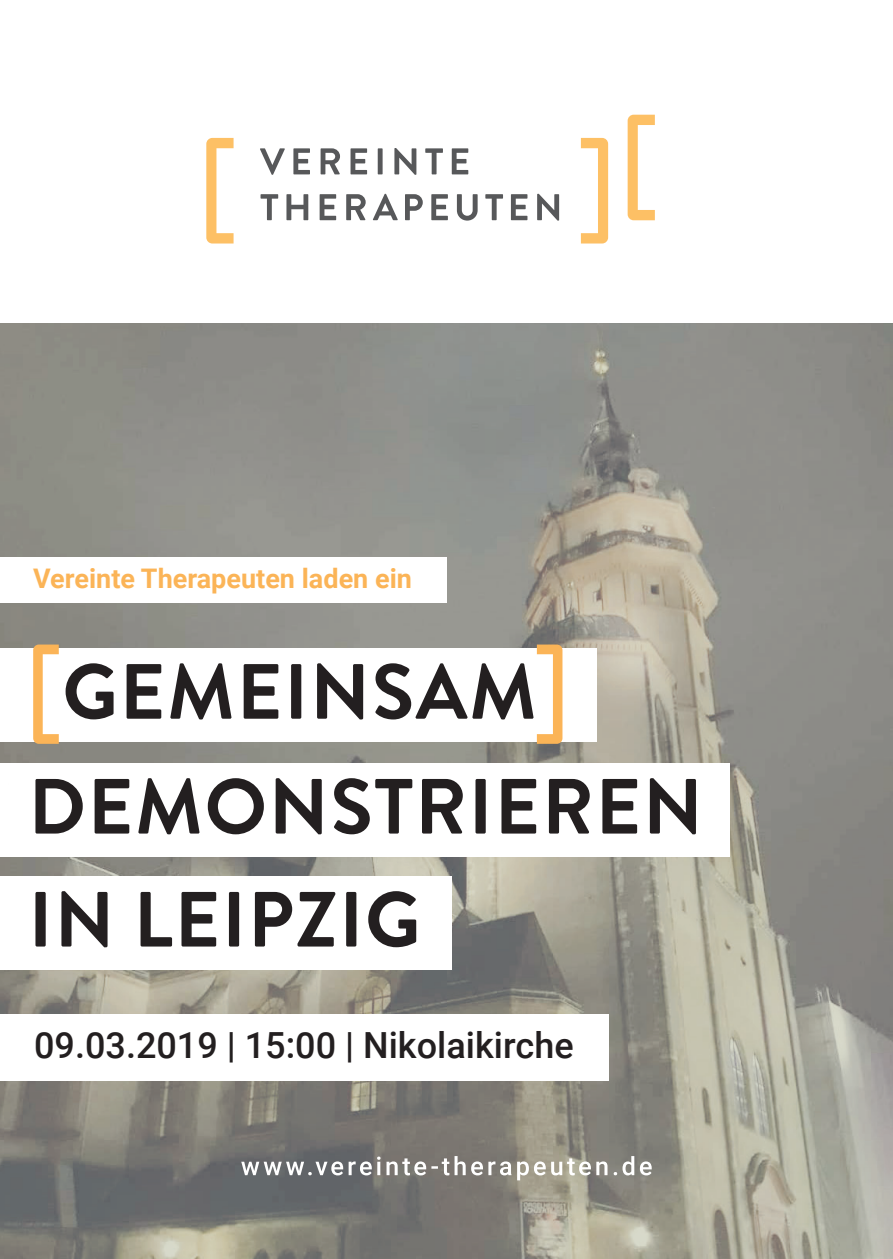
<style>
.page{position:relative;width:893px;height:1259px;background:#fff}
.page>*{position:absolute;margin:0;border:0;box-sizing:border-box;transform-origin:0 0}
.t1{font:700 78px/114px "Brandon Grotesque";letter-spacing:.02em;color:#231f20}
.t2{font:500 36px "Roboto";color:#231f20}
.t3{font:700 27px "Roboto";color:#fbb457}
</style>
<div class="page">
<svg style="left:260px;top:148px;width:25px;height:27px"></svg>
<svg style="left:293px;top:148px;width:17px;height:26px"></svg>
<svg style="left:321px;top:148px;width:19px;height:26px"></svg>
<svg style="left:351px;top:148px;width:16px;height:26px"></svg>
<div style="left:378px;top:148px;width:5px;height:26px;background:#57585a"></div>
<svg style="left:394px;top:148px;width:22px;height:27px"></svg>
<svg style="left:425px;top:148px;width:18px;height:26px"></svg>
<svg style="left:452px;top:148px;width:16px;height:26px"></svg>
<svg style="left:261px;top:194px;width:17px;height:26px"></svg>
<svg style="left:286px;top:194px;width:22px;height:26px"></svg>
<svg style="left:320px;top:194px;width:16px;height:26px"></svg>
<svg style="left:346px;top:194px;width:20px;height:26px"></svg>
<svg style="left:373px;top:194px;width:25px;height:26px"></svg>
<svg style="left:405px;top:194px;width:18px;height:26px"></svg>
<svg style="left:431px;top:194px;width:17px;height:26px"></svg>
<svg style="left:457px;top:194px;width:21px;height:27px"></svg>
<svg style="left:485px;top:194px;width:18px;height:26px"></svg>
<svg style="left:511px;top:194px;width:16px;height:26px"></svg>
<svg style="left:537px;top:194px;width:22px;height:27px"></svg>
<svg style="left:206px;top:138px;width:28px;height:105px"></svg>
<svg style="left:581px;top:138px;width:27px;height:105px"></svg>
<svg style="left:628px;top:115px;width:27px;height:105px"></svg>
<img style="left:0;top:323px;width:893px;height:936px">
<div style="left:0;top:648px;width:596px;height:94px;background:#fff"></div>
<div style="left:0;top:763px;width:730px;height:94px;background:#fff"></div>
<div style="left:0;top:876px;width:452px;height:94px;background:#fff"></div>
<div style="left:0;top:1015px;width:608px;height:66px;background:#fff"></div>
<svg style="left:33px;top:644px;width:26px;height:100px"></svg>
<div style="left:0;top:557px;width:446px;height:46px;background:#fff"></div>
<svg style="left:537px;top:644px;width:25px;height:100px"></svg>
<svg style="left:241px;top:1156px;width:411px;height:24px"></svg>
<p class="t3" style="left:33px;top:559px;width:380px">Vereinte Therapeuten laden ein</p>
<p class="t1" style="left:28px;top:636px;width:676px;text-indent:34px">GEMEINSAM<br>DEMONSTRIEREN<br>I N LEIPZIG</p>
<p class="t2" style="left:34px;top:1019px;width:541px">09.03.2019 | 15:00 | Nikolaikirche</p>
</div>
